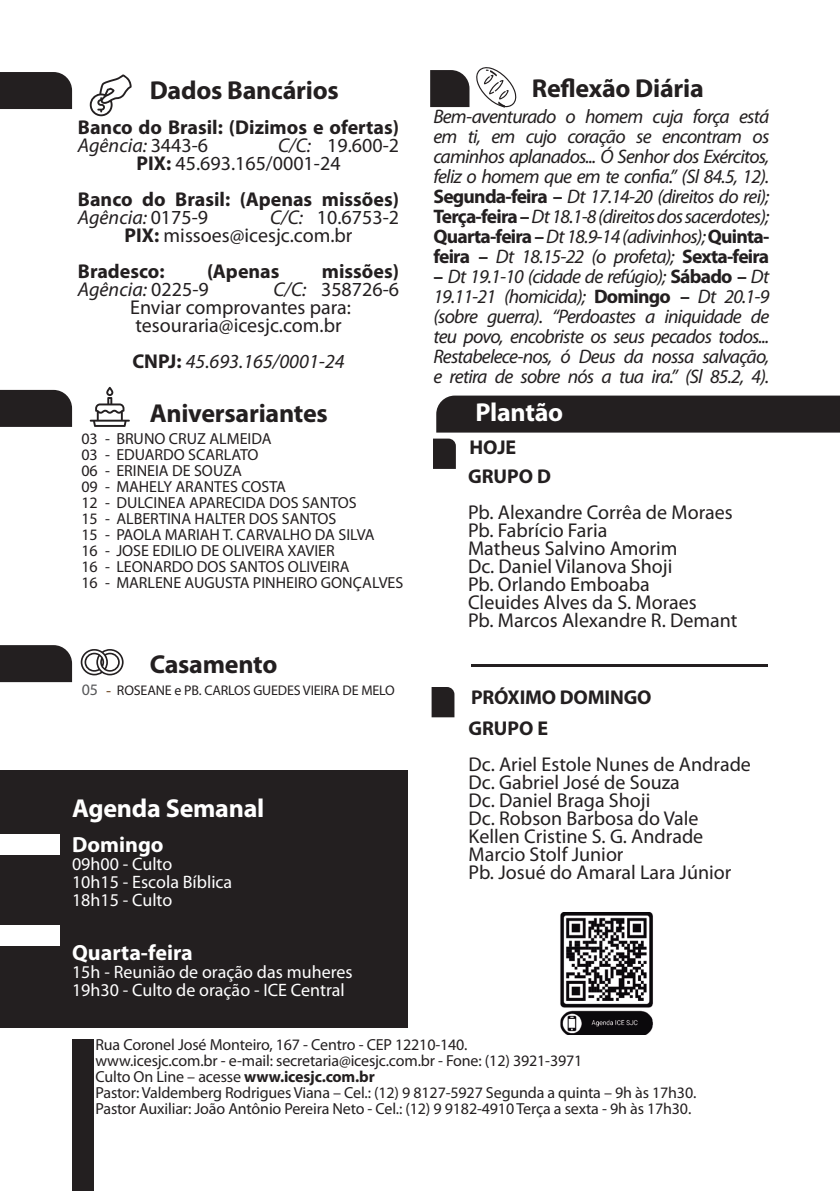
<style>
.page{position:relative;width:840px;height:1191px;background:#fff}
.page>*{position:absolute;margin:0;border:0;box-sizing:border-box;transform-origin:0 0}
.t1{font:700 26px "Myriad Pro";letter-spacing:-.01em;color:#231f20}
.t2{font:700 26px "Myriad Pro";letter-spacing:-.01em;color:#fff}
.t3{font:700 22px "Myriad Pro";color:#fff}
.t4{font:20px/18px "Myriad Pro";color:#231f20}
.t5{font:700 20px/18px "Myriad Pro";color:#231f20}
.t6{font:italic 20px "Myriad Pro";color:#231f20}
.t7{font:italic 19.6px/20px "Myriad Pro";letter-spacing:-.04em;color:#231f20;text-align:justify}
.t8{font:18px/18px "Myriad Pro";color:#fff}
.t9{font:16px/16px "Myriad Pro";letter-spacing:-.01em;color:#231f20}
.t10{font:16px "Myriad Pro";color:#57585a}
.t11{font:14px "Myriad Pro";letter-spacing:-.01em;color:#231f20}
.s1{font-weight:400;font-style:italic}
.s2{font-weight:400}
.s3{font-style:italic}
.s4{font-weight:700}
.s5{font-style:normal}
.s6{font-weight:700;font-style:normal}
</style>
<div class="page">
<div style="left:436px;top:395px;width:403px;height:37px;background:#231f20"></div>
<div style="left:0;top:770px;width:408px;height:258px;background:#231f20"></div>
<div style="left:0;top:72px;width:72px;height:37px;background:#231f20"></div>
<div style="left:0;top:390px;width:72px;height:37px;background:#231f20"></div>
<svg style="left:90px;top:387px;width:40px;height:40px"></svg>
<hr style="left:471px;top:665px;width:296px;height:2px;background:#231f20">
<svg style="left:81px;top:649px;width:42px;height:26px"></svg>
<div style="left:0;top:834px;width:60px;height:20px;background:#fff"></div>
<div style="left:0;top:925px;width:60px;height:20px;background:#fff"></div>
<svg style="left:433px;top:438px;width:22px;height:31px"></svg>
<svg style="left:431px;top:687px;width:23px;height:30px"></svg>
<div style="left:72px;top:1038px;width:22px;height:153px;background:#231f20"></div>
<svg style="left:476px;top:67px;width:40px;height:41px"></svg>
<svg style="left:430px;top:70px;width:39px;height:37px"></svg>
<svg style="left:90px;top:74px;width:41px;height:42px"></svg>
<div style="left:0;top:645px;width:72px;height:37px;background:#231f20"></div>
<img style="left:560px;top:912px;width:93px;height:123px">
<h1 class="t1" style="left:150px;top:73px;width:190px">Dados Bancários</h1>
<p class="t5" style="left:78px;top:118px;width:322px">Banco do Brasil: (Dizimos e ofertas)<br><span class="s1">Agência:</span> <span class="s2">3443-6</span></p>
<p class="t4" style="left:136px;top:136px;width:264px;text-indent:142px"><span class="s3">C/C:</span> 19.600-2<br><span class="s4">PIX:</span> 45.693.165/0001-24</p>
<p class="t5" style="left:78px;top:190px;width:322px">Banco do Brasil: (Apenas missões)<br><span class="s1">Agência:</span> <span class="s2">0175-9</span></p>
<p class="t4" style="left:124px;top:208px;width:276px;text-indent:145px"><span class="s3">C/C:</span> 10.6753-2<br><span class="s4">PIX:</span> missoes@icesjc.com.br</p>
<p class="t5" style="left:78px;top:262px;width:88px">Bradesco:</p>
<p class="t5" style="left:207px;top:262px;width:74px">(Apenas</p>
<p class="t5" style="left:322px;top:262px;width:79px">missões)</p>
<p class="t6" style="left:78px;top:277px;width:132px">Agência: <span class="s5">0225-9</span></p>
<p class="t4" style="left:130px;top:280px;width:270px;text-indent:143px"><span class="s3">C/C:</span> 358726-6<br>Enviar comprovantes para: tesouraria@icesjc.com.br</p>
<p class="t6" style="left:132px;top:349px;width:214px"><span class="s6">CNPJ:</span> 45.693.165/0001-24</p>
<p class="t9" style="left:81px;top:430px;width:18px;text-align:justify">03<br>03<br>06<br>09<br>12<br>15<br>15<br>16<br>16<br>16</p>
<h1 class="t1" style="left:150px;top:396px;width:179px">Aniversariantes</h1>
<p class="t9" style="left:105px;top:430px;width:168px">- BRUNO CRUZ ALMEIDA</p>
<p class="t9" style="left:105px;top:446px;width:155px">- EDUARDO SCARLATO</p>
<p class="t9" style="left:105px;top:462px;width:138px">- ERINEIA DE SOUZA</p>
<p class="t9" style="left:105px;top:478px;width:182px">- MAHELY ARANTES COSTA</p>
<p class="t9" style="left:105px;top:494px;width:253px">- DULCINEA APARECIDA DOS SANTOS</p>
<p class="t9" style="left:105px;top:510px;width:233px">- ALBERTINA HALTER DOS SANTOS</p>
<p class="t9" style="left:105px;top:526px;width:271px">- PAOLA MARIAH T. CARVALHO DA SILVA</p>
<p class="t9" style="left:105px;top:542px;width:231px">- JOSE EDILIO DE OLIVEIRA XAVIER</p>
<p class="t9" style="left:105px;top:558px;width:246px">- LEONARDO DOS SANTOS OLIVEIRA</p>
<p class="t9" style="left:105px;top:574px;width:299px">- MARLENE AUGUSTA PINHEIRO GONÇALVES</p>
<p class="t10" style="left:82px;top:679px;width:18px">05</p>
<h1 class="t1" style="left:150px;top:647px;width:129px">Casamento</h1>
<p class="t11" style="left:117px;top:681px;width:279px">ROSEANE e PB. CARLOS GUEDES VIEIRA DE MELO</p>
<h1 class="t2" style="left:72px;top:791px;width:194px">Agenda Semanal</h1>
<h2 class="t3" style="left:72px;top:830px;width:93px">Domingo</h2>
<p class="t8" style="left:72px;top:854px;width:162px">09h00 - Culto<br>10h15 - Escola Bíblica<br>18h15 - Culto</p>
<h2 class="t3" style="left:72px;top:938px;width:122px">Quarta-feira</h2>
<p class="t8" style="left:72px;top:962px;width:282px">15h - Reunião de oração das muheres<br>19h30 - Culto de oração - ICE Central</p>
<h1 class="t1" style="left:531px;top:72px;width:173px">Reflexão Diária</h1>
<p class="t7" style="left:433px;top:106px;width:337px">Bem-aventurado o homem cuja força está em ti, em cujo coração se encontram os caminhos aplanados... Ó Senhor dos Exércitos, feliz o homem que em te confia.” (Sl 84.5, 12).<br><span class="s6">Segunda-feira –</span> Dt 17.14-20 (direitos do rei); <span class="s6">Terça-feira –</span> Dt 18.1-8 (direitos dos sacerdotes); <span class="s6">Quarta-feira –</span> Dt 18.9-14 (adivinhos); <span class="s6">Quinta&shy;feira –</span> Dt 18.15-22 (o profeta); <span class="s6">Sexta-feira</span></p>
<p class="t7" style="left:433px;top:266px;width:337px"><span class="s6">–</span> Dt 19.1-10 (cidade de refúgio); <span class="s6">Sábado –</span> Dt 19.11-21 (homicida); <span class="s6">Domingo –</span> Dt 20.1-9 (sobre guerra). “Perdoastes a iniquidade de teu povo, encobriste os seus pecados todos...<br>Restabelece-nos, ó Deus da nossa salvação, e retira de sobre nós a tua ira.” (Sl 85.2, 4).</p>
<h1 class="t2" style="left:475px;top:395px;width:89px">Plantão</h1>
<p class="t5" style="left:469px;top:437px;width:48px">HOJE</p>
<p class="t5" style="left:467px;top:467px;width:84px">GRUPO D</p>
<p class="t4" style="left:467px;top:503px;width:271px">Pb. Alexandre Corrêa de Moraes<br>Pb. Fabrício Faria<br>Matheus Salvino Amorim<br>Dc. Daniel Vilanova Shoji<br>Pb. Orlando Emboaba<br>Cleuides Alves da S. Moraes<br>Pb. Marcos Alexandre R. Demant</p>
<p class="t5" style="left:471px;top:687px;width:182px">PRÓXIMO DOMINGO</p>
<p class="t5" style="left:468px;top:719px;width:81px">GRUPO E</p>
<p class="t4" style="left:468px;top:755px;width:284px">Dc. Ariel Estole Nunes de Andrade<br>Dc. Gabriel José de Souza<br>Dc. Daniel Braga Shoji<br>Dc. Robson Barbosa do Vale<br>Kellen Cristine S. G. Andrade<br>Marcio Stolf Junior<br>Pb. Josué do Amaral Lara Júnior</p>
<p class="t9" style="left:95px;top:1036px;width:602px">Rua Coronel José Monteiro, 167 - Centro - CEP 12210-140.<br>www.icesjc.com.br - e-mail: secretaria@icesjc.com.br - Fone: (12) 3921-3971<br>Culto On Line – acesse <span class="s4">www.icesjc.com.br<br></span>Pastor: Valdemberg Rodrigues Viana – Cel.: (12) 9 8127-5927 Segunda a quinta – 9h às 17h30.<br>Pastor Auxiliar: João Antônio Pereira Neto - Cel.: (12) 9 9182-4910 Terça a sexta - 9h às 17h30.</p>
</div>
